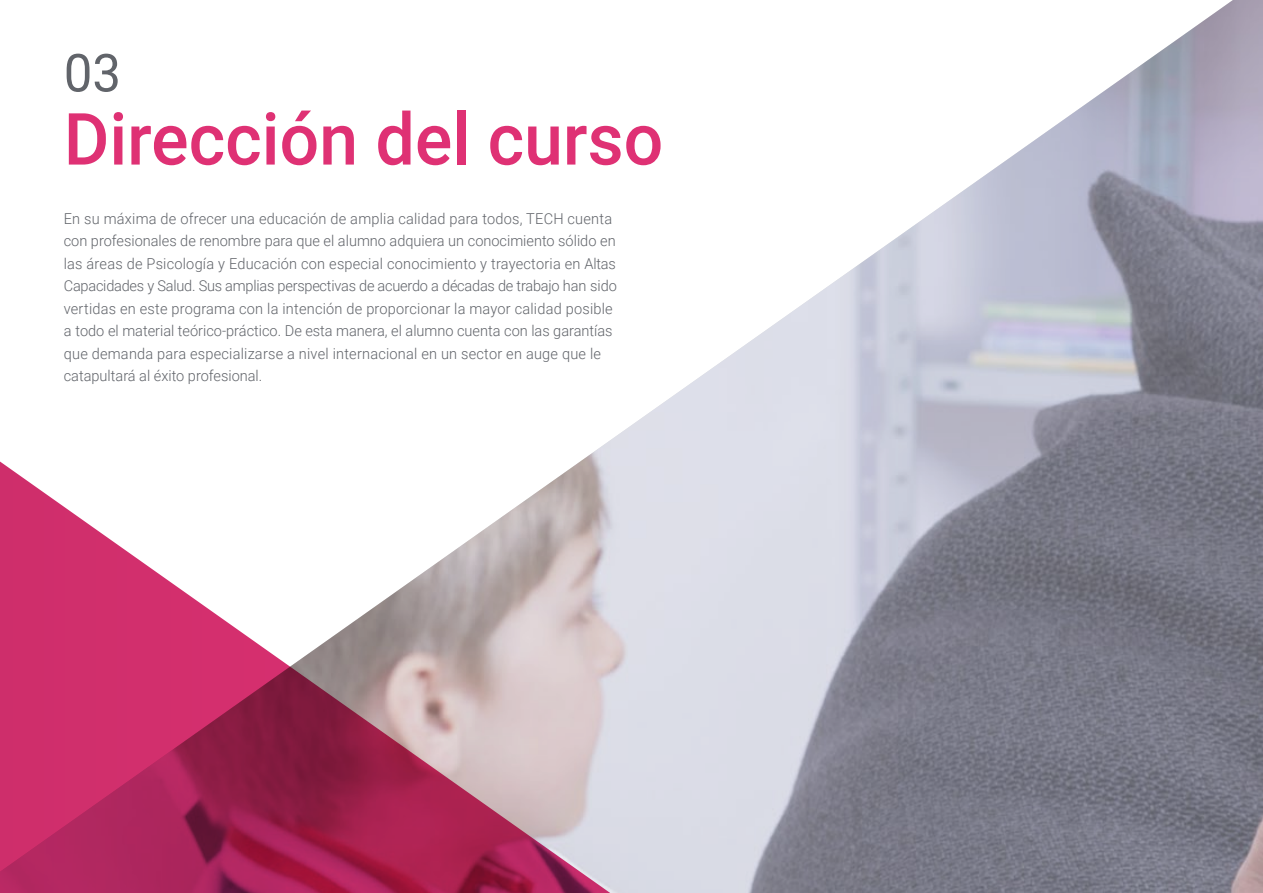
<style>
.page{position:relative;width:1263px;height:893px;background:#fff}
.page>*{position:absolute;margin:0;border:0;box-sizing:border-box;transform-origin:0 0}
.t1{font:500 72px "Roboto";color:#df3174}
.t2{font:52.5px "Roboto";color:#61646a}
.t3{font:300 15px/22.5px "Roboto";letter-spacing:.005em;color:#61646a}
</style>
<div class="page">
<img style="left:602px;top:0;width:661px;height:893px">
<svg style="left:0;top:446px;width:640px;height:447px"></svg>
<h2 class="t2" style="left:64px;top:36px;width:59px">03</h2>
<h1 class="t1" style="left:64px;top:89px;width:601px">Dirección del curso</h1>
<p class="t3" style="left:64px;top:207px;width:555px">En su máxima de ofrecer una educación de amplia calidad para todos, TECH cuenta con profesionales de renombre para que el alumno adquiera un conocimiento sólido en las áreas de Psicología y Educación con especial conocimiento y trayectoria en Altas Capacidades y Salud. Sus amplias perspectivas de acuerdo a décadas de trabajo han sido vertidas en este programa con la intención de proporcionar la mayor calidad posible a todo el material teórico-práctico. De esta manera, el alumno cuenta con las garantías que demanda para especializarse a nivel internacional en un sector en auge que le catapultará al éxito profesional.</p>
</div>
